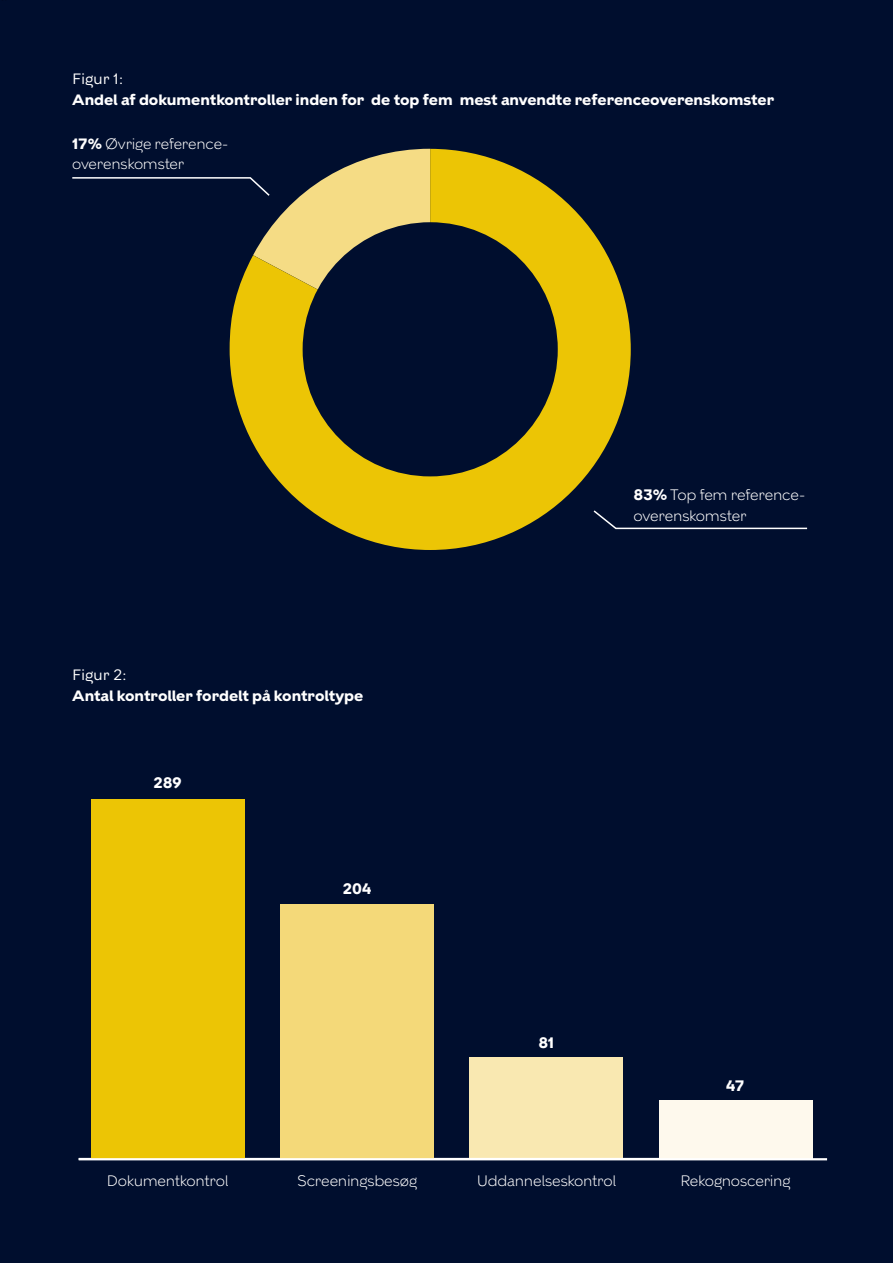
<style>
.page{position:relative;width:893px;height:1263px;background:#000e2e}
.page>*{position:absolute;margin:0;border:0;box-sizing:border-box;transform-origin:0 0}
.t1{font:300 15.15px/20.5px "KBH";letter-spacing:-.015em;color:#fff}
.t2{font:700 15.15px "KBH";letter-spacing:-.025em;color:#fff}
.t3{font:700 15px "KBH";color:#fff}
.t4{font:300 15px/19.5px "KBH";letter-spacing:-.015em;color:#fff}
.t5{font:15px "KBH";letter-spacing:-.01em;color:#fff}
.s1{font-weight:700}
</style>
<div class="page">
<div style="left:470px;top:1057px;width:153px;height:101px;background:#f9e8b1"></div>
<div style="left:91px;top:800px;width:153px;height:360px;background:#ecc505"></div>
<div style="left:280px;top:905px;width:154px;height:254px;background:#f4d979"></div>
<div style="left:659px;top:1100px;width:153px;height:59px;background:#fef9ed"></div>
<hr style="left:79px;top:1158px;width:748px;height:2px;background:#fff">
<svg style="left:230px;top:149px;width:401px;height:401px;fill:#ecc505"></svg>
<div style="left:303px;top:222px;width:255px;height:254px;background:#000e2e;border-radius:50%"></div>
<svg style="left:592px;top:509px;width:216px;height:21px"></svg>
<svg style="left:72px;top:149px;width:358px;height:200px"></svg>
<p class="t5" style="left:72px;top:69px;width:52px">Figur 1:</p>
<p class="t3" style="left:72px;top:91px;width:703px">Andel af dokumentkontroller inden for de top fem mest anvendte referenceoverenskomster</p>
<p class="t4" style="left:72px;top:134px;width:158px"><span class="s1">17%</span> Øvrige reference&shy;overenskomster</p>
<p class="t5" style="left:72px;top:665px;width:55px">Figur 2:</p>
<p class="t3" style="left:72px;top:686px;width:293px">Antal kontroller fordelt på kontroltype</p>
<p class="t2" style="left:153px;top:773px;width:30px">289</p>
<p class="t2" style="left:342px;top:879px;width:31px">204</p>
<p class="t1" style="left:634px;top:484px;width:173px"><span class="s1">83%</span> Top fem reference&shy;overenskomster</p>
<p class="t2" style="left:538px;top:1033px;width:18px">81</p>
<p class="t2" style="left:726px;top:1076px;width:20px">47</p>
<p class="t1" style="left:107px;top:1170px;width:123px">Dokumentkontrol</p>
<p class="t1" style="left:297px;top:1170px;width:121px">Screeningsbesøg</p>
<p class="t1" style="left:477px;top:1170px;width:141px">Uddannelseskontrol</p>
<p class="t1" style="left:680px;top:1170px;width:111px">Rekognoscering</p>
</div>
